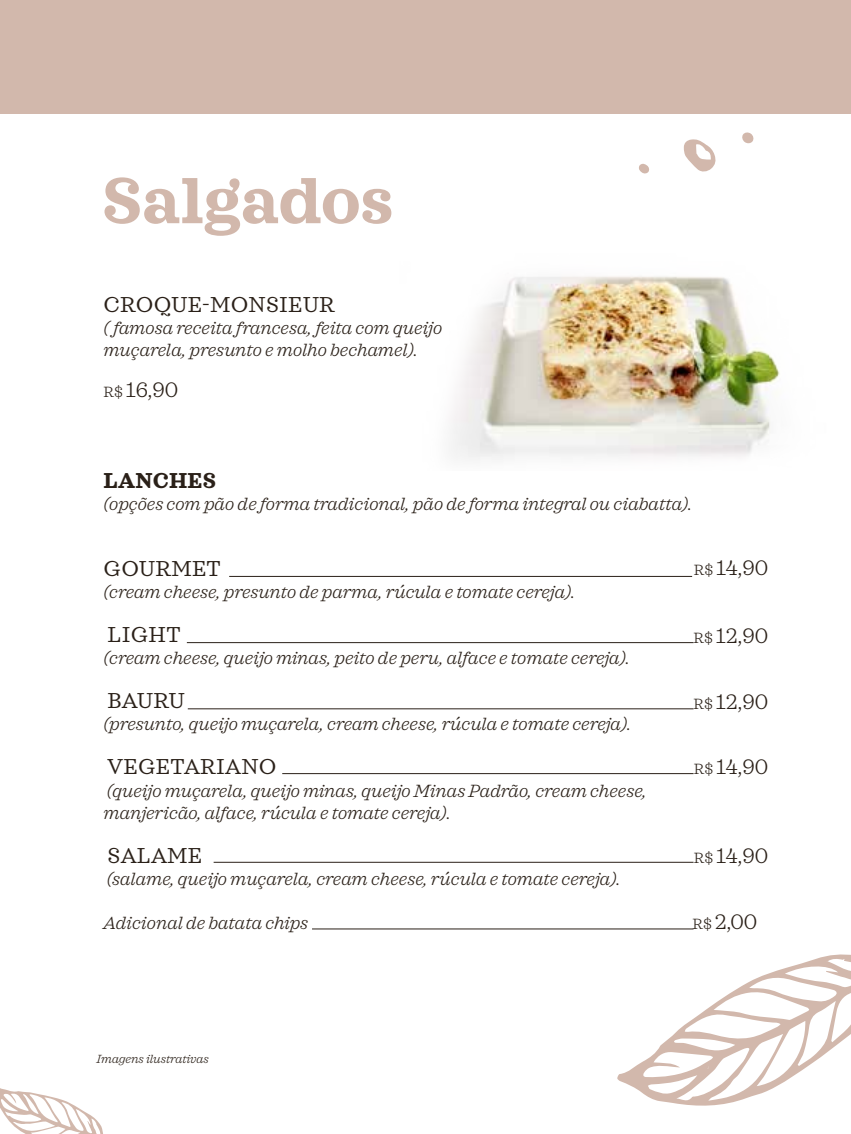
<style>
.page{position:relative;width:851px;height:1134px;background:#fff}
.page>*{position:absolute;margin:0;border:0;box-sizing:border-box;transform-origin:0 0}
.t1{font:700 66.4px "Sagona";color:#d2b8ac}
.t2{font:22px "Sagona";letter-spacing:.01em;color:#2a2018}
.t3{font:700 22px "Sagona";letter-spacing:.01em;color:#2a2018}
.t4{font:300 21.4px "Sagona";color:#2a2018}
.t5{font:italic 300 18px/22px "Sagona";color:#2a2018}
.t6{font:italic 300 12px "Sagona";color:#2a2018}
.s1{font-size:15px}
</style>
<div class="page">
<img style="left:451px;top:276px;width:329px;height:184px">
<div style="left:0;top:0;width:850px;height:113px;background:#d2b8ac"></div>
<hr style="left:229px;top:576px;width:463px;height:1px;background:#2a2018">
<hr style="left:187px;top:642px;width:506px;height:1px;background:#2a2018">
<hr style="left:188px;top:708px;width:505px;height:1px;background:#2a2018">
<hr style="left:282px;top:773px;width:411px;height:1px;background:#2a2018">
<hr style="left:213px;top:862px;width:480px;height:1px;background:#2a2018">
<hr style="left:312px;top:928px;width:381px;height:1px;background:#2a2018">
<svg style="left:742px;top:132px;width:12px;height:12px"></svg>
<svg style="left:683px;top:139px;width:33px;height:33px"></svg>
<svg style="left:639px;top:164px;width:10px;height:10px"></svg>
<svg style="left:617px;top:954px;width:233px;height:152px"></svg>
<svg style="left:0;top:1088px;width:103px;height:46px"></svg>
<h1 class="t1" style="left:102px;top:159px;width:292px">Salgados</h1>
<p class="t2" style="left:104px;top:292px;width:233px">CROQUE-MONSIEUR</p>
<p class="t5" style="left:103px;top:317px;width:340px">( famosa receita francesa, feita com queijo muçarela, presunto e molho bechamel).</p>
<p class="t4" style="left:103px;top:377px;width:76px"><span class="s1">R$</span> 16,90</p>
<p class="t3" style="left:104px;top:467px;width:114px">LANCHES</p>
<p class="t5" style="left:103px;top:493px;width:590px">(opções com pão de forma tradicional, pão de forma integral ou ciabatta).</p>
<p class="t2" style="left:104px;top:556px;width:119px">GOURMET</p>
<p class="t5" style="left:103px;top:581px;width:473px">(cream cheese, presunto de parma, rúcula e tomate cereja).</p>
<p class="t2" style="left:108px;top:622px;width:75px">LIGHT</p>
<p class="t5" style="left:103px;top:647px;width:528px">(cream cheese, queijo minas, peito de peru, alface e tomate cereja).</p>
<p class="t2" style="left:108px;top:688px;width:79px">BAURU</p>
<p class="t5" style="left:103px;top:713px;width:529px">(presunto, queijo muçarela, cream cheese, rúcula e tomate cereja).</p>
<p class="t2" style="left:108px;top:754px;width:170px">VEGETARIANO</p>
<p class="t5" style="left:103px;top:779px;width:544px">(queijo muçarela, queijo minas, queijo Minas Padrão, cream cheese, manjericão, alface, rúcula e tomate cereja).</p>
<p class="t2" style="left:108px;top:842px;width:96px">SALAME</p>
<p class="t5" style="left:107px;top:867px;width:515px">(salame, queijo muçarela, cream cheese, rúcula e tomate cereja).</p>
<p class="t5" style="left:103px;top:911px;width:206px">Adicional de batata chips</p>
<p class="t4" style="left:694px;top:555px;width:76px"><span class="s1">R$</span> 14,90</p>
<p class="t4" style="left:693px;top:623px;width:76px"><span class="s1">R$</span> 12,90</p>
<p class="t4" style="left:693px;top:689px;width:76px"><span class="s1">R$</span> 12,90</p>
<p class="t4" style="left:694px;top:754px;width:76px"><span class="s1">R$</span> 14,90</p>
<p class="t4" style="left:694px;top:843px;width:76px"><span class="s1">R$</span> 14,90</p>
<p class="t4" style="left:692px;top:909px;width:66px"><span class="s1">R$</span> 2,00</p>
<p class="t6" style="left:96px;top:1052px;width:114px">Imagens ilustrativas</p>
</div>
